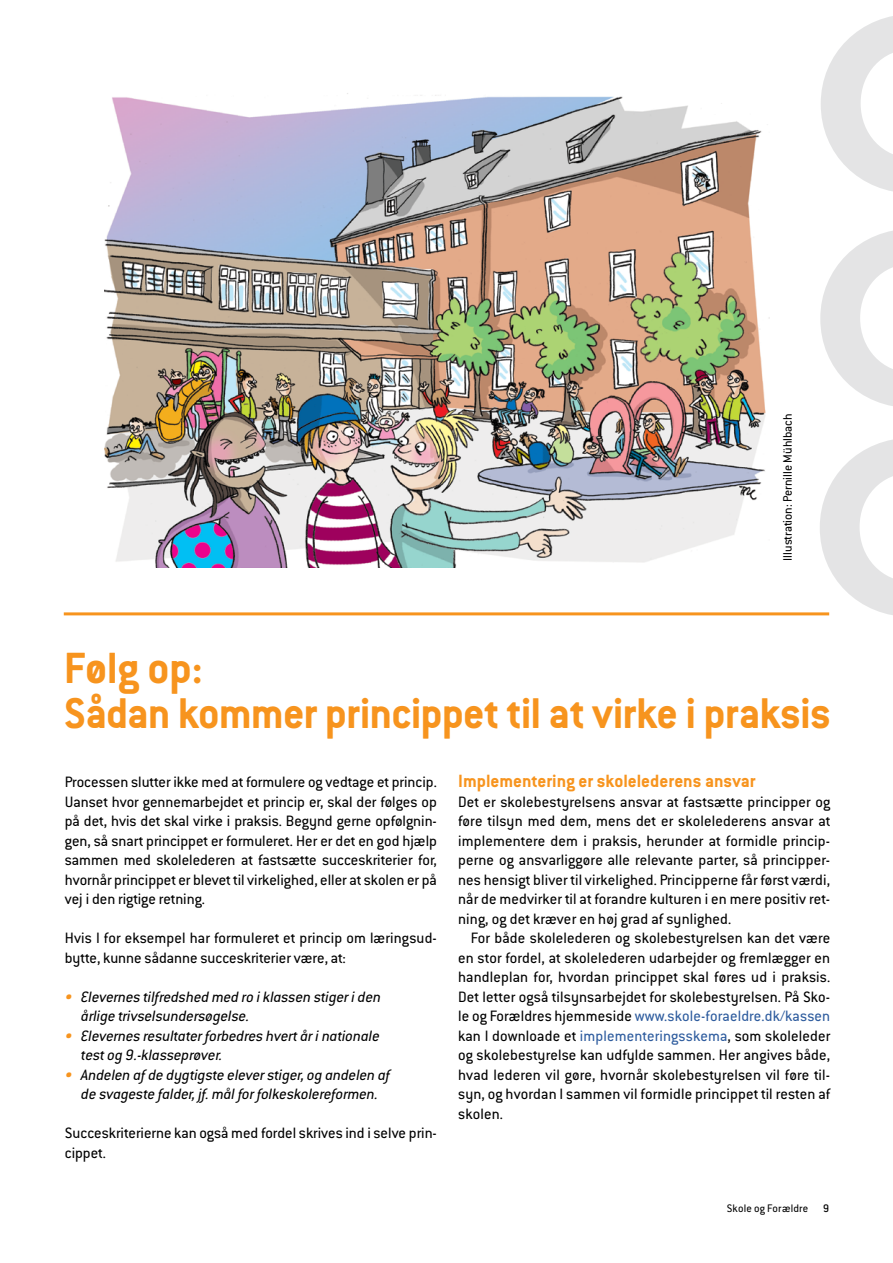
<style>
.page{position:relative;width:893px;height:1263px;background:#fff}
.page>*{position:absolute;margin:0;border:0;box-sizing:border-box;transform-origin:0 0}
.t1{font:700 48px "Conduit ITC Std";letter-spacing:-.01em;color:#f7941e}
.t2{font:700 47.25px "Conduit ITC Std";letter-spacing:-.02em;color:#f7941e}
.t3{font:700 19.5px "Conduit ITC Std";color:#f7941e}
.t4{font:16.5px/19.5px "Conduit ITC Std";color:#000;text-align:justify}
.t5{font:italic 16.5px/19.5px "Conduit ITC Std";color:#000}
.t6{font:13.5px "Conduit ITC Std";color:#000}
.t7{font:12px "Conduit ITC Std";letter-spacing:.015em;color:#000}
.s1{color:#2e5c9e}
.s2{color:#f7941e}
.s3{font-weight:500}
</style>
<div class="page">
<svg style="left:821px;top:16px;width:72px;height:175px"></svg>
<svg style="left:820px;top:231px;width:73px;height:175px"></svg>
<svg style="left:820px;top:440px;width:73px;height:176px"></svg>
<hr style="left:64px;top:612px;width:765px;height:3px;background:#f7941e">
<img style="left:104px;top:93px;width:666px;height:474px">
<p class="t6" style="left:780px;top:561px;width:149px;rotate:-90deg">Illustration: Pernille Mühlbach</p>
<h1 class="t1" style="left:64px;top:640px;width:140px">Følg op:</h1>
<h2 class="t2" style="left:64px;top:685px;width:769px">Sådan kommer princippet til at virke i praksis</h2>
<p class="t3" style="left:458px;top:770px;width:299px">Implementering er skolelederens ansvar</p>
<p class="t4" style="left:458px;top:792px;width:374px">Det er skolebestyrelsens ansvar at fastsætte principper og føre tilsyn med dem, mens det er skolelederens ansvar at implementere dem i praksis, herunder at formidle princip&shy;perne og ansvarliggøre alle relevante parter, så principper&shy;nes hensigt bliver til virkelighed. Principperne får først værdi, når de medvirker til at forandre kulturen i en mere positiv ret&shy;ning, og det kræver en høj grad af synlighed.</p>
<p class="t4" style="left:458px;top:928px;width:374px;text-indent:13px">For både skolelederen og skolebestyrelsen kan det være en stor fordel, at skolelederen udarbejder og fremlægger en handleplan for, hvordan princippet skal føres ud i praksis.<br>Det letter også tilsynsarbejdet for skolebestyrelsen. På Sko&shy;le og Forældres hjemmeside <span class="s1">www.skole-foraeldre.dk/kassen </span>kan I downloade et <span class="s1">implementeringsskema</span>, som skoleleder og skolebestyrelse kan udfylde sammen. Her angives både, hvad lederen vil gøre, hvornår skolebestyrelsen vil føre til&shy;syn, og hvordan I sammen vil formidle princippet til resten af skolen.</p>
<p class="t4" style="left:65px;top:772px;width:374px">Processen slutter ikke med at formulere og vedtage et princip.<br>Uanset hvor gennemarbejdet et princip er, skal der følges op på det, hvis det skal virke i praksis. Begynd gerne opfølgnin&shy;gen, så snart princippet er formuleret. Her er det en god hjælp sammen med skolelederen at fastsætte succeskriterier for, hvornår princippet er blevet til virkelighed, eller at skolen er på vej i den rigtige retning.</p>
<p class="t4" style="left:65px;top:928px;width:374px">Hvis I for eksempel har formuleret et princip om læringsud&shy;bytte, kunne sådanne succeskriterier være, at:</p>
<p class="t5" style="left:81px;top:987px;width:301px;text-indent:-16px"><span class="s2">•</span> Elevernes tilfredshed med ro i klassen stiger i den årlige trivselsundersøgelse.</p>
<p class="t5" style="left:81px;top:1026px;width:300px;text-indent:-16px"><span class="s2">•</span> Elevernes resultater forbedres hvert år i nationale test og 9.-klasseprøver.</p>
<p class="t5" style="left:65px;top:1065px;width:327px;text-align:center"><span class="s2">•</span> Andelen af de dygtigste elever stiger, og andelen af de svageste falder, jf. mål for folkeskolereformen.</p>
<p class="t4" style="left:65px;top:1123px;width:374px">Succeskriterierne kan også med fordel skrives ind i selve prin&shy;cippet.</p>
<p class="t7" style="left:727px;top:1201px;width:104px">Skole og Forældre <span class="s3">9</span></p>
</div>
